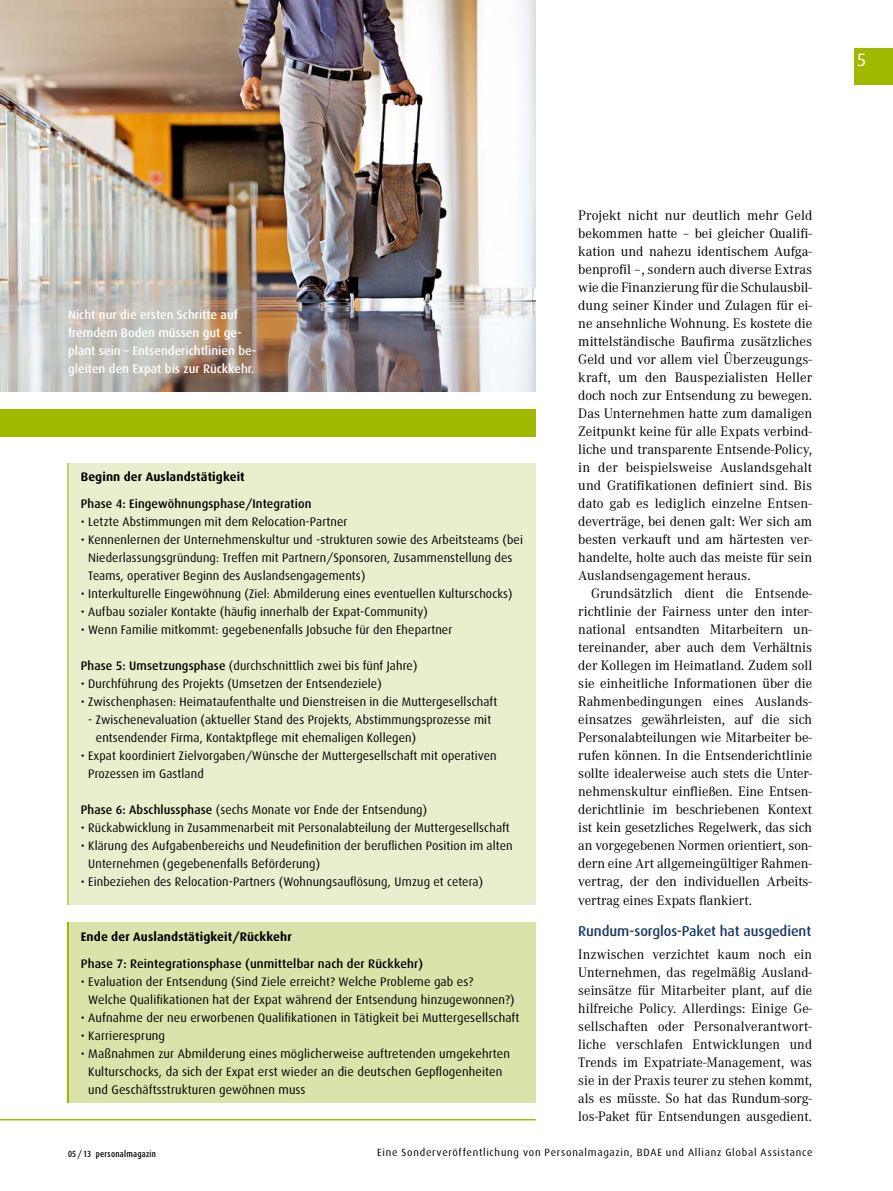
<style>
.page{position:relative;width:893px;height:1191px;background:#fff}
.page>*{position:absolute;margin:0;border:0;box-sizing:border-box;transform-origin:0 0}
.t1{font:18px "Dax";color:#fff}
.t2{font:14.25px/18px "Corporate A";color:#000;text-align:justify}
.t3{font:500 14.25px/22.5px "Dax";letter-spacing:-.005em;color:#1c3a66}
.t4{font:12.3px/18px "Dax";letter-spacing:.01em;color:#000}
.t5{font:500 12.3px/27px "Dax";letter-spacing:.01em;color:#000}
.t6{font:500 12.3px/18px "Dax";color:#fff}
.t7{font:10.5px "Dax";letter-spacing:.07em;color:#000}
.t8{font:500 9px "Dax Condensed";letter-spacing:.025em;color:#000}
.s1{font-weight:700}
.s2{font-weight:500}
.s3{font-family:"Corporate A";font-weight:400;color:#000}
</style>
<div class="page">
<div style="left:855px;top:49px;width:38px;height:36px;background:#a0b900"></div>
<div style="left:67px;top:922px;width:469px;height:180px;background:#dbe3aa"></div>
<div style="left:68px;top:463px;width:468px;height:441px;background:#e9eecc"></div>
<hr style="left:0;top:1119px;width:536px;height:1px;background:#a0b900">
<div style="left:0;top:409px;width:536px;height:27px;background:#a0b900"></div>
<hr style="left:67px;top:463px;width:2px;height:441px;background:#c3d06e">
<hr style="left:67px;top:922px;width:2px;height:180px;background:#a0b900">
<img style="left:0;top:0;width:536px;height:391px">
<p class="t1" style="left:857px;top:50px;width:11px">5</p>
<p class="t6" style="left:68px;top:306px;width:190px">Nicht nur die ersten Schritte auf fremdem Boden müssen gut ge&shy;plant sein – Entsenderichtlinien be&shy;gleiten den Expat bis zur Rückkehr.</p>
<p class="t5" style="left:81px;top:463px;width:232px"><span class="s1">Beginn der Auslandstätigkeit<br></span>Phase 4: Eingewöhnungsphase/Integration</p>
<p class="t4" style="left:81px;top:513px;width:268px">• Letzte Abstimmungen mit dem Relocation-Partner</p>
<p class="t4" style="left:88px;top:531px;width:436px;text-indent:-8px">• Kennenlernen der Unternehmenskultur und -strukturen sowie des Arbeitsteams (bei<br>Niederlassungsgründung: Treffen mit Partnern/Sponsoren, Zusammenstellung des<br>Teams, operativer Beginn des Auslandsengagements)</p>
<p class="t4" style="left:81px;top:585px;width:433px">• Interkulturelle Eingewöhnung (Ziel: Abmilderung eines eventuellen Kulturschocks)</p>
<p class="t4" style="left:81px;top:603px;width:349px">• Aufbau sozialer Kontakte (häufig innerhalb der Expat-Community)</p>
<p class="t4" style="left:81px;top:621px;width:373px">• Wenn Familie mitkommt: gegebenenfalls Jobsuche für den Ehepartner</p>
<p class="t4" style="left:81px;top:657px;width:338px"><span class="s2">Phase 5: Umsetzungsphase</span> (durchschnittlich zwei bis fünf Jahre)</p>
<p class="t4" style="left:81px;top:675px;width:302px">• Durchführung des Projekts (Umsetzen der Entsendeziele)</p>
<p class="t4" style="left:81px;top:693px;width:418px">• Zwischenphasen: Heimataufenthalte und Dienstreisen in die Muttergesellschaft</p>
<p class="t4" style="left:96px;top:711px;width:397px;text-indent:-8px">- Zwischenevaluation (aktueller Stand des Projekts, Abstimmungsprozesse mit entsendender Firma, Kontaktpflege mit ehemaligen Kollegen)</p>
<p class="t4" style="left:88px;top:747px;width:410px;text-indent:-8px">• Expat koordiniert Zielvorgaben/Wünsche der Muttergesellschaft mit operativen<br>Prozessen im Gastland</p>
<p class="t4" style="left:81px;top:801px;width:348px"><span class="s2">Phase 6: Abschlussphase</span> (sechs Monate vor Ende der Entsendung)</p>
<p class="t4" style="left:81px;top:819px;width:431px">• Rückabwicklung in Zusammenarbeit mit Personalabteilung der Muttergesellschaft</p>
<p class="t4" style="left:88px;top:837px;width:426px;text-indent:-8px">• Klärung des Aufgabenbereichs und Neudefinition der beruflichen Position im alten<br>Unternehmen (gegebenenfalls Beförderung)</p>
<p class="t4" style="left:81px;top:873px;width:404px">• Einbeziehen des Relocation-Partners (Wohnungsauflösung, Umzug et cetera)</p>
<p class="t5" style="left:81px;top:923px;width:344px"><span class="s1">Ende der Auslandstätigkeit/Rückkehr<br></span>Phase 7: Reintegrationsphase (unmittelbar nach der Rückkehr)</p>
<p class="t4" style="left:88px;top:972px;width:428px;text-indent:-7px">• Evaluation der Entsendung (Sind Ziele erreicht? Welche Probleme gab es?<br>Welche Qualifikationen hat der Expat während der Entsendung hinzugewonnen?)</p>
<p class="t4" style="left:81px;top:1008px;width:440px">• Aufnahme der neu erworbenen Qualifikationen in Tätigkeit bei Muttergesellschaft</p>
<p class="t4" style="left:81px;top:1026px;width:86px">• Karrieresprung</p>
<p class="t4" style="left:88px;top:1044px;width:423px;text-indent:-7px">• Maßnahmen zur Abmilderung eines möglicherweise auftretenden umgekehrten<br>Kulturschocks, da sich der Expat erst wieder an die deutschen Gepflogenheiten und Geschäftsstrukturen gewöhnen muss</p>
<p class="t2" style="left:578px;top:207px;width:235px">Projekt nicht nur deutlich mehr Geld</p>
<p class="t2" style="left:578px;top:225px;width:235px">bekommen hatte – bei gleicher Qualifi-</p>
<p class="t2" style="left:578px;top:243px;width:235px">kation und nahezu identischem Aufga-</p>
<p class="t2" style="left:578px;top:261px;width:235px">benprofil –, sondern auch diverse Extras</p>
<p class="t2" style="left:578px;top:279px;width:235px">wie die Finanzierung für die Schulausbil-</p>
<p class="t2" style="left:578px;top:297px;width:235px">dung seiner Kinder und Zulagen für ei-</p>
<p class="t2" style="left:578px;top:315px;width:235px">ne ansehnliche Wohnung. Es kostete die</p>
<p class="t2" style="left:578px;top:333px;width:235px">mittelständische Baufirma zusätzliches</p>
<p class="t2" style="left:578px;top:351px;width:235px">Geld und vor allem viel Überzeugungs-</p>
<p class="t2" style="left:578px;top:369px;width:235px">kraft, um den Bauspezialisten Heller</p>
<p class="t2" style="left:578px;top:387px;width:235px">doch noch zur Entsendung zu bewegen.</p>
<p class="t2" style="left:578px;top:405px;width:235px">Das Unternehmen hatte zum damaligen</p>
<p class="t2" style="left:578px;top:423px;width:235px">Zeitpunkt keine für alle Expats verbind-</p>
<p class="t2" style="left:578px;top:441px;width:235px">liche und transparente Entsende-Policy,</p>
<p class="t2" style="left:578px;top:459px;width:235px">in der beispielsweise Auslandsgehalt</p>
<p class="t2" style="left:578px;top:477px;width:235px">und Gratifikationen definiert sind. Bis</p>
<p class="t2" style="left:578px;top:495px;width:235px">dato gab es lediglich einzelne Entsen-</p>
<p class="t2" style="left:578px;top:513px;width:235px">deverträge, bei denen galt: Wer sich am</p>
<p class="t2" style="left:578px;top:531px;width:235px">besten verkauft und am härtesten ver-</p>
<p class="t2" style="left:578px;top:549px;width:235px">handelte, holte auch das meiste für sein</p>
<p class="t2" style="left:578px;top:567px;width:174px">Auslandsengagement heraus.</p>
<p class="t2" style="left:591px;top:585px;width:223px">Grundsätzlich dient die Entsende-</p>
<p class="t2" style="left:578px;top:603px;width:235px">richtlinie der Fairness unter den inter-</p>
<p class="t2" style="left:578px;top:621px;width:235px">national entsandten Mitarbeitern un-</p>
<p class="t2" style="left:578px;top:639px;width:235px">tereinander, aber auch dem Verhältnis</p>
<p class="t2" style="left:578px;top:657px;width:235px">der Kollegen im Heimatland. Zudem soll</p>
<p class="t2" style="left:578px;top:675px;width:235px">sie einheitliche Informationen über die</p>
<p class="t2" style="left:578px;top:693px;width:235px">Rahmenbedingungen eines Auslands-</p>
<p class="t2" style="left:578px;top:711px;width:235px">einsatzes gewährleisten, auf die sich</p>
<p class="t2" style="left:578px;top:729px;width:235px">Personalabteilungen wie Mitarbeiter be-</p>
<p class="t2" style="left:578px;top:747px;width:235px">rufen können. In die Entsenderichtlinie</p>
<p class="t2" style="left:578px;top:765px;width:235px">sollte idealerweise auch stets die Unter-</p>
<p class="t2" style="left:578px;top:783px;width:235px">nehmenskultur einfließen. Eine Entsen-</p>
<p class="t2" style="left:578px;top:801px;width:235px">derichtlinie im beschriebenen Kontext</p>
<p class="t2" style="left:578px;top:819px;width:235px">ist kein gesetzliches Regelwerk, das sich</p>
<p class="t2" style="left:578px;top:837px;width:235px">an vorgegebenen Normen orientiert, son-</p>
<p class="t2" style="left:578px;top:855px;width:235px">dern eine Art allgemeingültiger Rahmen-</p>
<p class="t2" style="left:578px;top:873px;width:235px">vertrag, der den individuellen Arbeits-</p>
<p class="t2" style="left:578px;top:891px;width:175px">vertrag eines Expats flankiert.</p>
<p class="t3" style="left:578px;top:920px;width:235px">Rundum-sorglos-Paket hat ausgedient<br><span class="s3">Inzwischen verzichtet kaum noch ein</span></p>
<p class="t2" style="left:578px;top:963px;width:235px">Unternehmen, das regelmäßig Ausland&shy;seinsätze für Mitarbeiter plant, auf die hilfreiche Policy. Allerdings: Einige Ge&shy;sellschaften oder Personalverantwort&shy;liche verschlafen Entwicklungen und Trends im Expatriate-Management, was sie in der Praxis teurer zu stehen kommt, als es müsste. So hat das Rundum-sorg&shy;los-Paket für Entsendungen ausgedient.</p>
<p class="t8" style="left:68px;top:1148px;width:90px">05/13 personalmagazin</p>
<p class="t7" style="left:377px;top:1146px;width:437px">Eine Sonderveröffentlichung von Personalmagazin, BDAE und Allianz Global Assistance</p>
</div>
